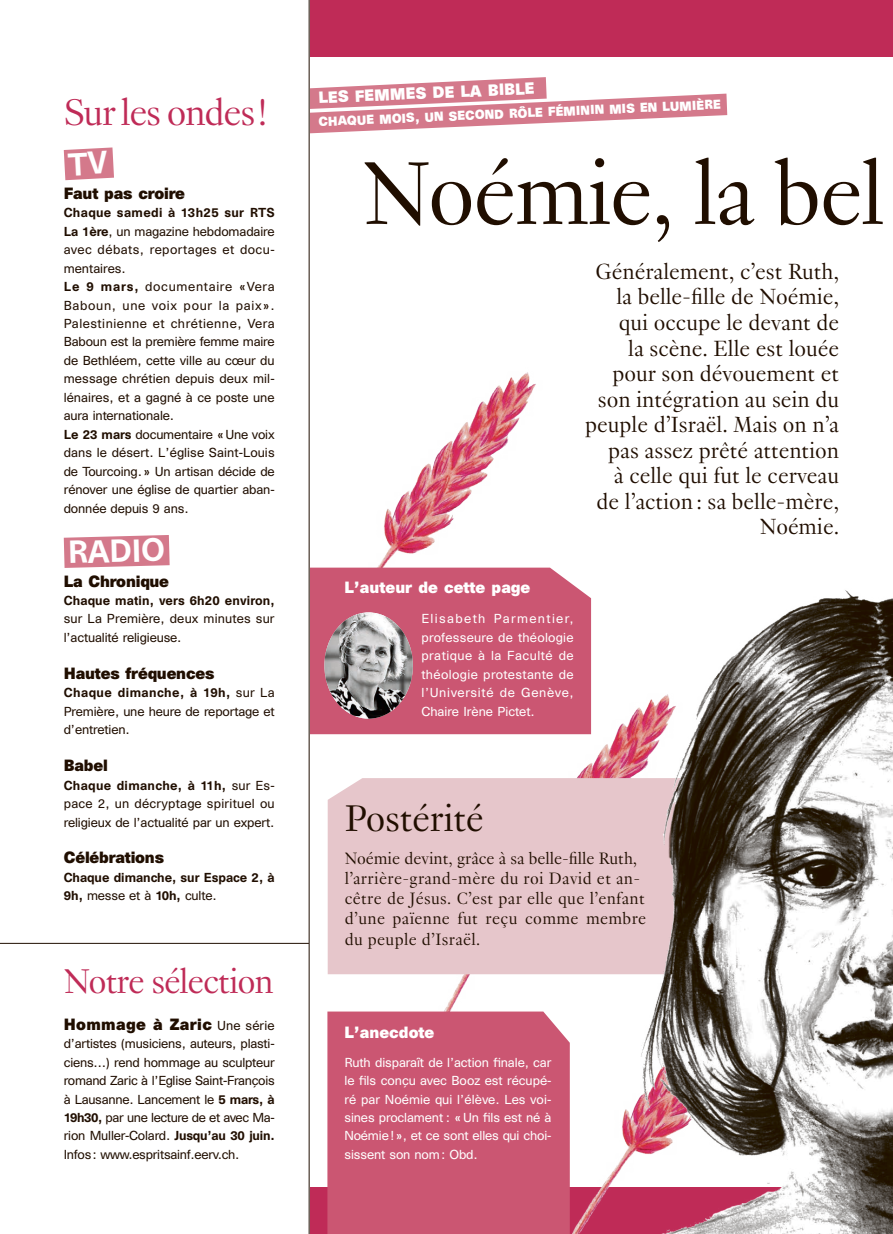
<style>
.page{position:relative;width:893px;height:1234px;background:#fff}
.page>*{position:absolute;margin:0;border:0;box-sizing:border-box;transform-origin:0 0}
.Titre{font:300 97.5px "Genath";letter-spacing:-.02em;color:#200e00}
.REF_Titre-encadre_in{font:300 40.5px "Genath";letter-spacing:-.03em;color:#bf2b57}
.Titre-2{font:300 40.5px "Genath";letter-spacing:-.01em;color:#200e00}
.REF_Titre-encadre_in-2{font:300 37.5px "Genath";letter-spacing:-.03em;color:#bf2b57}
.REF_Texte-encadre_in{font:500 29.4px "Unica SB";color:#fff}
.REF_Chapeaux_indd{font:300 24px/25.5px "Genath";color:#200e00;text-align:right}
.Titre-3{font:300 18px/20.2px "Genath";letter-spacing:.02em;color:#200e00}
.REF_Titre-encadre_in-3{font:700 15px "Unica SB";letter-spacing:-.01em;color:#200e00}
.REF_Titre-encadre_in-4{font:700 15px "Unica SB";color:#fff}
.REF_Titre-encadre_in-5{font:700 15px "Unica SB";letter-spacing:.02em;color:#200e00}
.REF_Texte-encadre_in-2{font:12px/18.5px "Unica SB";letter-spacing:-.01em;color:#200e00;text-align:justify}
.REF_Titre-encadre_in-6{font:12px/18.5px "Unica SB";letter-spacing:-.01em;color:#fff;text-align:justify}
.REF_Titre-encadre_in-7{font:12px/18.5px "Unica SB";letter-spacing:-.02em;color:#200e00;text-align:justify}
.REF_Texte-encadre_in-3{font:500 12px/18.5px "Unica SB";color:#200e00}
.REF_Titre-encadre_in-8{font:700 12px "Unica SB";color:#fff}
.s1{font-weight:500}
.s2{font-weight:400}
.s3{font-weight:400;font-size:12px}
</style>
<div class="page">
<div style="left:309px;top:0;width:584px;height:1233px;background:#bf2b57"></div>
<div style="left:309px;top:57px;width:584px;height:1128px;background:#fff"></div>
<img style="left:309px;top:355px;width:303px;height:425px">
<img style="left:425px;top:974px;width:205px;height:259px">
<svg style="left:309px;top:77px;width:418px;height:57px"></svg>
<div style="left:309px;top:567px;width:282px;height:167px;background:#cb5672"></div>
<div style="left:327px;top:1011px;width:243px;height:222px;background:#cb5672"></div>
<div style="left:328px;top:778px;width:302px;height:196px;background:#e6c6cb"></div>
<svg style="left:0;top:0;width:309px;height:1233px"></svg>
<img style="left:630px;top:590px;width:263px;height:643px">
<svg style="left:64px;top:535px;width:106px;height:33px;background:#d78595"></svg>
<img style="left:324px;top:612px;width:89px;height:106px">
<hr style="left:0;top:942px;width:309px;height:1px;background:#200e00">
<svg style="left:64px;top:147px;width:50px;height:33px;background:#d88797"></svg>
<p class="REF_Titre-encadre_in" style="left:64px;top:83px;width:205px">Sur les ondes !</p>
<p class="REF_Titre-encadre_in-3" style="left:64px;top:184px;width:123px">Faut pas croire</p>
<p class="REF_Texte-encadre_in-2" style="left:64px;top:204px;width:212px"><span class="s1">Chaque samedi à 13h25 sur RTS La 1ère</span>, un magazine hebdomadaire avec débats, reportages et docu&shy;mentaires.</p>
<p class="REF_Texte-encadre_in-2" style="left:64px;top:278px;width:212px"><span class="s1">Le 9 mars,</span> documentaire «Vera Baboun, une voix pour la paix».<br>Palestinienne et chrétienne, Vera Baboun est la première femme maire de Bethléem, cette ville au cœur du message chrétien depuis deux mil&shy;lénaires, et a gagné à ce poste une aura internationale.</p>
<p class="REF_Texte-encadre_in-2" style="left:64px;top:425px;width:212px"><span class="s1">Le 23 mars</span> documentaire « Une voix dans le désert. L’église Saint-Louis de Tourcoing. » Un artisan décide de rénover une église de quartier aban&shy;donnée depuis 9 ans.</p>
<p class="REF_Texte-encadre_in" style="left:67px;top:533px;width:99px;rotate:-1deg">RADIO</p>
<p class="REF_Titre-encadre_in-3" style="left:64px;top:571px;width:107px">La Chronique</p>
<p class="REF_Texte-encadre_in-2" style="left:64px;top:591px;width:212px"><span class="s1">Chaque matin, vers 6h20 environ, </span>sur La Première, deux minutes sur l’actualité religieuse.</p>
<p class="REF_Titre-encadre_in-3" style="left:64px;top:663px;width:152px">Hautes fréquences</p>
<p class="REF_Texte-encadre_in-2" style="left:64px;top:684px;width:212px"><span class="s1">Chaque dimanche, à 19h,</span> sur La Première, une heure de reportage et d’entretien.</p>
<p class="REF_Titre-encadre_in-3" style="left:64px;top:756px;width:46px">Babel</p>
<p class="REF_Texte-encadre_in-2" style="left:64px;top:776px;width:212px"><span class="s1">Chaque dimanche, à 11h,</span> sur Es&shy;pace 2, un décryptage spirituel ou religieux de l’actualité par un expert.</p>
<p class="REF_Titre-encadre_in-3" style="left:64px;top:848px;width:102px">Célébrations</p>
<p class="REF_Texte-encadre_in-3" style="left:64px;top:868px;width:212px">Chaque dimanche, sur Espace 2, à<br>9h, <span class="s2">messe et à</span> 10h, <span class="s2">culte.</span></p>
<p class="REF_Titre-encadre_in-2" style="left:64px;top:954px;width:211px">Notre sélection</p>
<p class="REF_Titre-encadre_in-5" style="left:64px;top:1014px;width:212px">Hommage à Zaric <span class="s3">Une série</span></p>
<p class="REF_Titre-encadre_in-7" style="left:64px;top:1034px;width:212px">d’artistes (musiciens, auteurs, plasti&shy;ciens…) rend hommage au sculpteur romand Zaric à l’Eglise Saint-François à Lausanne. Lancement le <span class="s1">5 mars, à 19h30,</span> par une lecture de et avec Ma&shy;rion Muller-Colard. <span class="s1">Jusqu’au 30 juin.<br></span>Infos : www.espritsainf.eerv.ch.</p>
<p class="REF_Titre-encadre_in-4" style="left:318px;top:89px;width:218px;rotate:-3deg">LES FEMMES DE LA BIBLE</p>
<p class="REF_Titre-encadre_in-8" style="left:318px;top:116px;width:404px;rotate:-3deg">CHAQUE MOIS, UN SECOND RÔLE FÉMININ MIS EN LUMIÈRE</p>
<p class="Titre" style="left:362px;top:124px;width:524px">Noémie, la bel</p>
<p class="REF_Chapeaux_indd" style="left:585px;top:257px;width:255px">Généralement, c’est Ruth, la belle-fille de Noémie, qui occupe le devant de<br>la scène. Elle est louée pour son dévouement et son intégration au sein du peuple d’Israël. Mais on n’a pas assez prêté attention<br>à celle qui fut le cerveau<br>de l’action : sa belle-mère,<br>Noémie.</p>
<p class="REF_Titre-encadre_in-4" style="left:344px;top:578px;width:187px">L’auteur de cette page</p>
<p class="REF_Titre-encadre_in-6" style="left:421px;top:610px;width:154px">Elisabeth Parmentier, professeure de théologie pratique à la Faculté de théologie protestante de l’Université de Genève, Chaire Irène Pictet.</p>
<p class="Titre-2" style="left:345px;top:789px;width:141px">Postérité</p>
<p class="Titre-3" style="left:345px;top:846px;width:303px">Noémie devint, grâce à sa belle-fille Ruth, l’arrière-grand-mère du roi David et an&shy;cêtre de Jésus. C’est par elle que l’enfant d’une païenne fut reçu comme membre du peuple d’Israël.</p>
<p class="REF_Titre-encadre_in-4" style="left:344px;top:1022px;width:92px">L’anecdote</p>
<p class="REF_Titre-encadre_in-6" style="left:344px;top:1053px;width:209px">Ruth disparaît de l’action finale, car le fils conçu avec Booz est récupé&shy;ré par Noémie qui l’élève. Les voi&shy;sines proclament : « Un fils est né à Noémie ! », et ce sont elles qui choi&shy;sissent son nom : Obd.</p>
</div>
